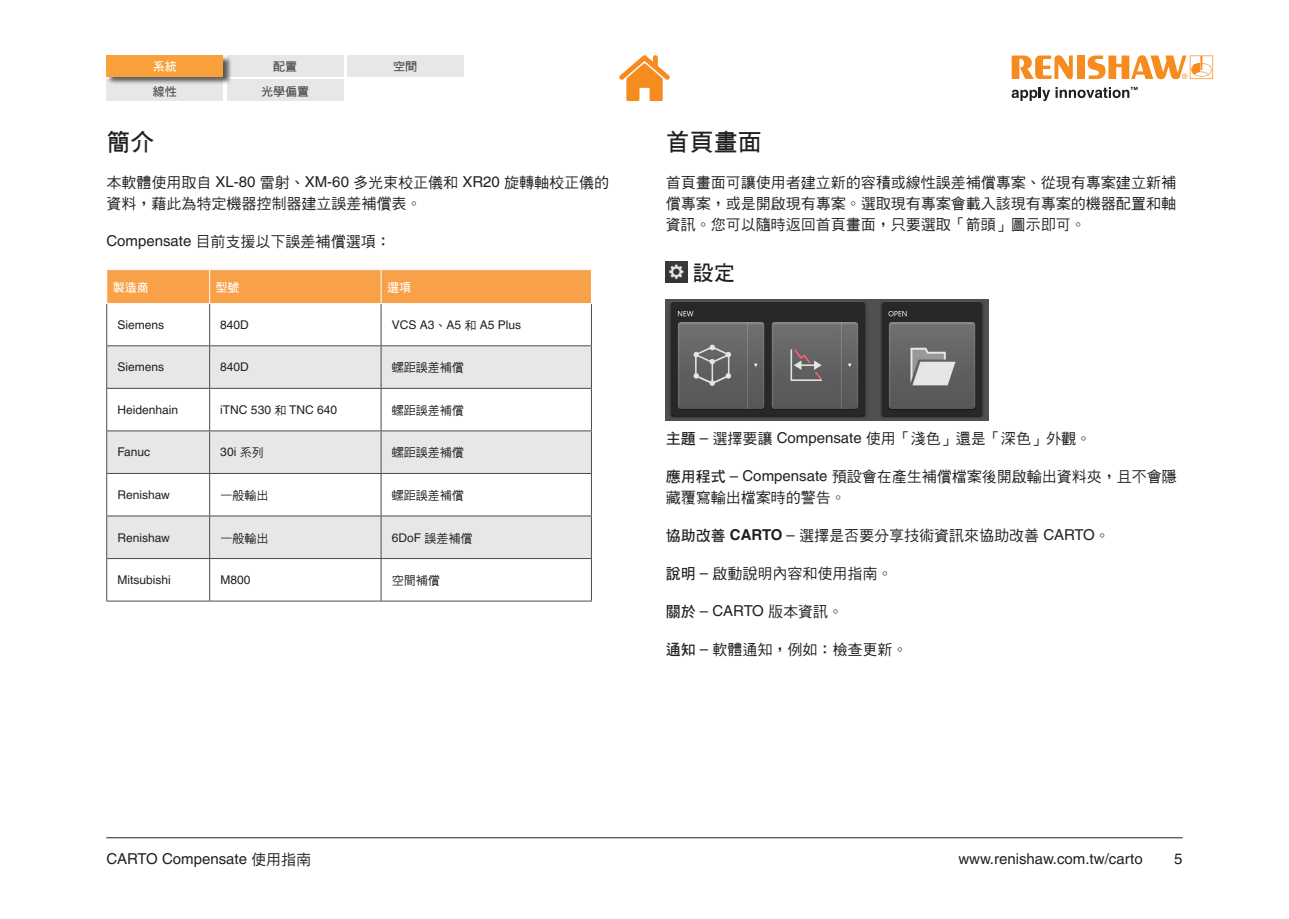
<style>
.page{position:relative;width:1289px;height:919px;background:#fff}
.page>*{position:absolute;margin:0;border:0;box-sizing:border-box;transform-origin:0 0}
.t1{font:24px "DF Hei W7 WIN BF";color:#231f20}
.t2{font:21px "DF Hei W7 WIN BF";color:#231f20}
.t3{font:15px/21px "DF Hei Md HK BF";color:#231f20}
.t4{font:15px "Helvetica LT Pro";color:#231f20}
.t5{font:12px "Helvetica LT Pro";color:#231f20}
.t6{font:12px "DF Hei Md HK BF";color:#231f20}
.t7{font:12px/24.5px "DF Hei W7 WIN BF";color:#4d4b4d;text-align:center}
.t8{font:12px "DF Hei W7 WIN BF";color:#fff}
.s1{font-family:"Helvetica LT Pro"}
.s2{font-family:"DF Hei Md HK BF"}
.s3{font-family:"DF Hei W7 WIN BF"}
.s4{font-family:"Helvetica LT Pro";font-weight:700}
</style>
<div class="page">
<hr style="left:106px;top:837px;width:1076px;height:1px;background:#231f20">
<svg style="left:619px;top:55px;width:51px;height:46px"></svg>
<div style="left:226px;top:55px;width:117px;height:22px;background:#e6e7e9"></div>
<div style="left:226px;top:80px;width:117px;height:21px;background:#e6e7e9"></div>
<div style="left:347px;top:55px;width:116px;height:22px;background:#e6e7e9"></div>
<div style="left:106px;top:80px;width:117px;height:21px;background:#e6e7e9"></div>
<div style="left:107px;top:270px;width:484px;height:33px;background:#f9a149"></div>
<svg style="left:107px;top:346px;width:484px;height:212px;fill:#e6e7e9"></svg>
<hr style="left:209px;top:304px;width:1px;height:41px;background:#4d4b4d">
<hr style="left:381px;top:304px;width:1px;height:41px;background:#4d4b4d">
<hr style="left:106px;top:345px;width:104px;height:1px;background:#4d4b4d">
<hr style="left:210px;top:345px;width:171px;height:1px;background:#4d4b4d">
<hr style="left:209px;top:346px;width:1px;height:42px;background:#4d4b4d">
<hr style="left:381px;top:345px;width:211px;height:1px;background:#4d4b4d">
<hr style="left:381px;top:346px;width:1px;height:42px;background:#4d4b4d">
<hr style="left:106px;top:388px;width:104px;height:1px;background:#4d4b4d">
<hr style="left:210px;top:388px;width:171px;height:1px;background:#4d4b4d">
<hr style="left:209px;top:388px;width:1px;height:42px;background:#4d4b4d">
<hr style="left:381px;top:388px;width:211px;height:1px;background:#4d4b4d">
<hr style="left:381px;top:388px;width:1px;height:42px;background:#4d4b4d">
<hr style="left:106px;top:430px;width:104px;height:1px;background:#4d4b4d">
<hr style="left:210px;top:430px;width:171px;height:1px;background:#4d4b4d">
<hr style="left:209px;top:431px;width:1px;height:42px;background:#4d4b4d">
<hr style="left:381px;top:430px;width:211px;height:1px;background:#4d4b4d">
<hr style="left:381px;top:431px;width:1px;height:42px;background:#4d4b4d">
<hr style="left:209px;top:474px;width:1px;height:41px;background:#4d4b4d">
<hr style="left:381px;top:474px;width:1px;height:41px;background:#4d4b4d">
<hr style="left:209px;top:516px;width:1px;height:42px;background:#4d4b4d">
<hr style="left:381px;top:516px;width:1px;height:42px;background:#4d4b4d">
<hr style="left:209px;top:559px;width:1px;height:41px;background:#4d4b4d">
<hr style="left:381px;top:559px;width:1px;height:41px;background:#4d4b4d">
<hr style="left:209px;top:270px;width:1px;height:33px;background:#fff">
<hr style="left:381px;top:270px;width:1px;height:33px;background:#fff">
<hr style="left:106px;top:304px;width:1px;height:41px;background:#4d4b4d">
<hr style="left:591px;top:304px;width:1px;height:41px;background:#4d4b4d">
<hr style="left:106px;top:346px;width:1px;height:42px;background:#4d4b4d">
<hr style="left:591px;top:346px;width:1px;height:42px;background:#4d4b4d">
<hr style="left:106px;top:388px;width:1px;height:42px;background:#4d4b4d">
<hr style="left:591px;top:388px;width:1px;height:42px;background:#4d4b4d">
<hr style="left:106px;top:431px;width:1px;height:42px;background:#4d4b4d">
<hr style="left:591px;top:431px;width:1px;height:42px;background:#4d4b4d">
<hr style="left:106px;top:516px;width:1px;height:42px;background:#4d4b4d">
<hr style="left:591px;top:516px;width:1px;height:42px;background:#4d4b4d">
<hr style="left:106px;top:558px;width:104px;height:1px;background:#4d4b4d">
<hr style="left:106px;top:559px;width:1px;height:41px;background:#4d4b4d">
<hr style="left:210px;top:558px;width:171px;height:1px;background:#4d4b4d">
<hr style="left:381px;top:558px;width:211px;height:1px;background:#4d4b4d">
<hr style="left:591px;top:559px;width:1px;height:41px;background:#4d4b4d">
<hr style="left:106px;top:600px;width:104px;height:1px;background:#4d4b4d">
<hr style="left:210px;top:600px;width:171px;height:1px;background:#4d4b4d">
<hr style="left:381px;top:600px;width:211px;height:1px;background:#4d4b4d">
<hr style="left:106px;top:473px;width:104px;height:1px;background:#4d4b4d">
<hr style="left:106px;top:474px;width:1px;height:41px;background:#4d4b4d">
<hr style="left:210px;top:473px;width:171px;height:1px;background:#4d4b4d">
<hr style="left:381px;top:473px;width:211px;height:1px;background:#4d4b4d">
<hr style="left:591px;top:474px;width:1px;height:41px;background:#4d4b4d">
<hr style="left:106px;top:515px;width:104px;height:1px;background:#4d4b4d">
<hr style="left:210px;top:515px;width:171px;height:1px;background:#4d4b4d">
<hr style="left:381px;top:515px;width:211px;height:1px;background:#4d4b4d">
<img style="left:665px;top:262px;width:22px;height:21px">
<img style="left:665px;top:299px;width:323px;height:121px">
<svg style="left:1011px;top:55px;width:61px;height:24px"></svg>
<div style="left:1077px;top:55px;width:7px;height:24px;background:#f68c1f"></div>
<svg style="left:1087px;top:55px;width:125px;height:24px"></svg>
<svg style="left:1011px;top:87px;width:126px;height:14px"></svg>
<div style="left:106px;top:55px;width:126px;height:30px;background:#231f20;opacity:.75"></div>
<div style="left:106px;top:55px;width:117px;height:22px;background:#f9a03a"></div>
<p class="t8" style="left:153px;top:61px;width:25px">系統</p>
<p class="t7" style="left:261px;top:54px;width:49px">配置<br>光學偏置</p>
<p class="t7" style="left:393px;top:54px;width:25px">空間</p>
<p class="t7" style="left:153px;top:79px;width:25px">線性</p>
<h1 class="t1" style="left:106px;top:130px;width:49px">簡介</h1>
<p class="t3" style="left:106px;top:172px;width:504px">本軟體使用取自 <span class="s1">XL-80</span> 雷射、<span class="s1">XM-60</span> 多光束校正儀和 <span class="s1">XR20</span> 旋轉軸校正儀的資料，藉此為特定機器控制器建立誤差補償表。</p>
<p class="t3" style="left:106px;top:231px;width:286px"><span class="s1">Compensate</span> 目前支援以下誤差補償選項：</p>
<p class="t8" style="left:113px;top:281px;width:37px">製造商</p>
<p class="t8" style="left:216px;top:281px;width:25px">型號</p>
<p class="t8" style="left:387px;top:281px;width:25px">選項</p>
<p class="t5" style="left:117px;top:317px;width:48px">Siemens</p>
<p class="t5" style="left:220px;top:317px;width:30px">840D</p>
<p class="t5" style="left:392px;top:317px;width:131px">VCS A3<span class="s2">、</span>A5 <span class="s2">和</span> A5 Plus</p>
<p class="t5" style="left:117px;top:360px;width:48px">Siemens</p>
<p class="t5" style="left:220px;top:360px;width:30px">840D</p>
<p class="t6" style="left:392px;top:362px;width:73px">螺距誤差補償</p>
<p class="t5" style="left:117px;top:403px;width:62px">Heidenhain</p>
<p class="t5" style="left:220px;top:403px;width:118px">iTNC 530 <span class="s2">和</span> TNC 640</p>
<p class="t6" style="left:392px;top:404px;width:73px">螺距誤差補償</p>
<p class="t5" style="left:117px;top:445px;width:34px">Fanuc</p>
<p class="t5" style="left:220px;top:445px;width:45px">30i <span class="s2">系列</span></p>
<p class="t6" style="left:392px;top:447px;width:73px">螺距誤差補償</p>
<p class="t5" style="left:117px;top:488px;width:54px">Renishaw</p>
<p class="t6" style="left:220px;top:489px;width:49px">一般輸出</p>
<p class="t6" style="left:392px;top:489px;width:73px">螺距誤差補償</p>
<p class="t5" style="left:117px;top:530px;width:54px">Renishaw</p>
<p class="t6" style="left:220px;top:532px;width:49px">一般輸出</p>
<p class="t5" style="left:392px;top:530px;width:82px">6DoF <span class="s2">誤差補償</span></p>
<p class="t5" style="left:117px;top:573px;width:55px">Mitsubishi</p>
<p class="t5" style="left:220px;top:573px;width:32px">M800</p>
<p class="t6" style="left:392px;top:574px;width:49px">空間補償</p>
<h1 class="t1" style="left:665px;top:130px;width:97px">首頁畫面</h1>
<p class="t3" style="left:665px;top:172px;width:511px;text-align:justify">首頁畫面可讓使用者建立新的容積或線性誤差補償專案、從現有專案建立新補償專案，或是開啟現有專案。選取現有專案會載入該現有專案的機器配置和軸資訊。您可以隨時返回首頁畫面，只要選取「箭頭」圖示即可。</p>
<h2 class="t2" style="left:693px;top:262px;width:43px">設定</h2>
<p class="t3" style="left:665px;top:428px;width:427px"><span class="s3">主題</span> <span class="s1">–</span> 選擇要讓 <span class="s1">Compensate</span> 使用「淺色」還是「深色」外觀。</p>
<p class="t3" style="left:665px;top:466px;width:512px"><span class="s3">應用程式</span> <span class="s1">– Compensate</span> 預設會在產生補償檔案後開啟輸出資料夾，且不會隱藏覆寫輸出檔案時的警告。</p>
<p class="t3" style="left:665px;top:525px;width:445px"><span class="s3">協助改善</span> <span class="s4">CARTO</span> <span class="s1">–</span> 選擇是否要分享技術資訊來協助改善 <span class="s1">CARTO</span>。</p>
<p class="t3" style="left:665px;top:563px;width:228px"><span class="s3">說明</span> <span class="s1">–</span> 啟動說明內容和使用指南。</p>
<p class="t4" style="left:665px;top:602px;width:179px"><span class="s3">關於</span> – CARTO <span class="s2">版本資訊。</span></p>
<p class="t3" style="left:665px;top:639px;width:243px"><span class="s3">通知</span> <span class="s1">–</span> 軟體通知，例如：檢查更新。</p>
<p class="t4" style="left:106px;top:849px;width:206px">CARTO Compensate <span class="s2">使用指南</span></p>
<p class="t4" style="left:958px;top:849px;width:186px">www.renishaw.com.tw/carto</p>
<p class="t4" style="left:1174px;top:849px;width:10px">5</p>
</div>
